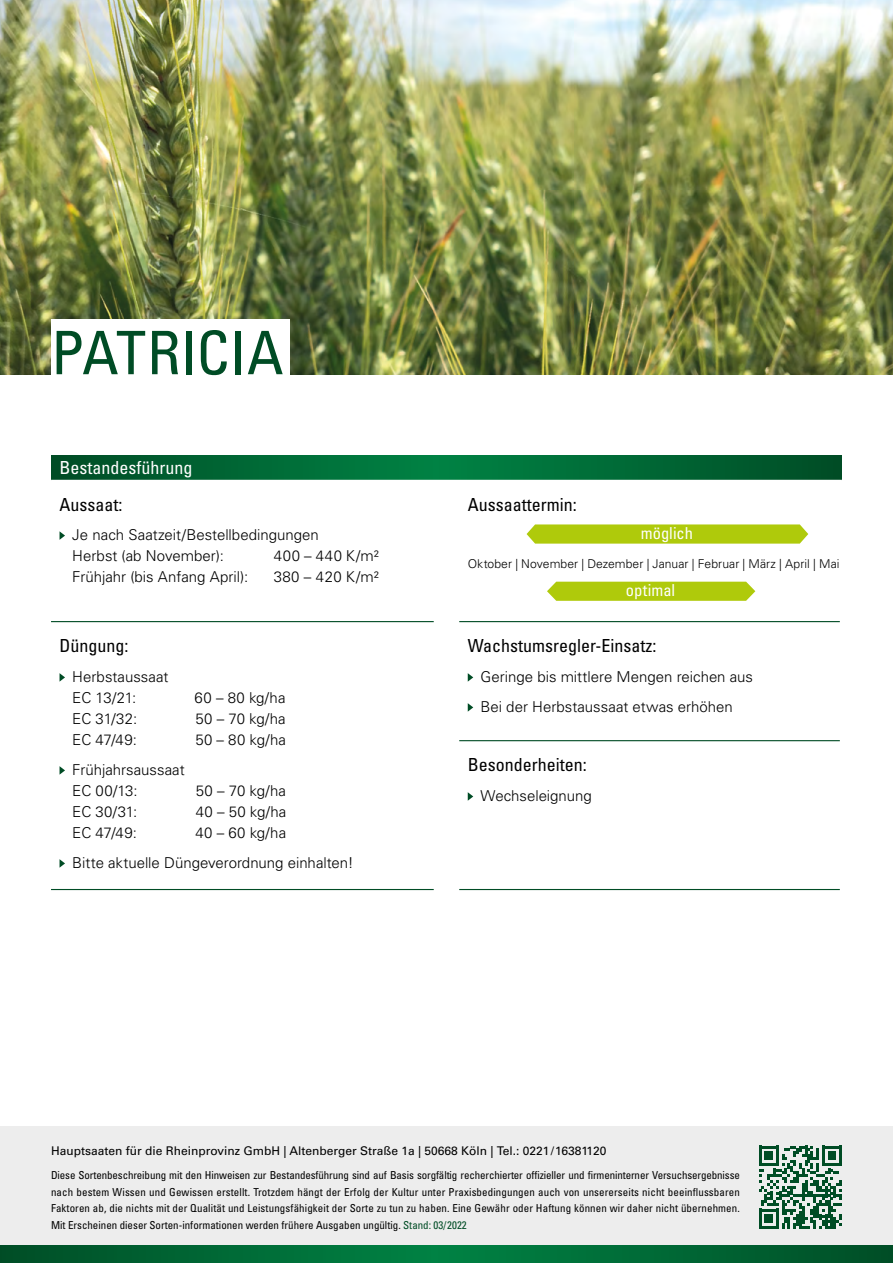
<style>
.page{position:relative;width:893px;height:1263px;background:#fff}
.page>*{position:absolute;margin:0;border:0;box-sizing:border-box;transform-origin:0 0}
.t1{font:condensed 60px "Univers LT Std";letter-spacing:-.005em;color:#004c25}
.t2{font:condensed 18px "Univers LT Std";color:#000}
.t3{font:condensed 18px "Univers LT Std";color:#fff}
.t4{font:condensed 16.5px "Univers LT Std";color:#fff}
.t5{font:300 15px/21px "Univers LT Std";color:#000}
.t6{font:300 12.15px "Univers LT Std";letter-spacing:.005em;color:#000}
.t7{font:12px "Univers LT Std";color:#000}
.t8{font:condensed 10.95px/16.5px "Univers LT Std";color:#000;text-align:justify}
.s1{color:#004c25}
</style>
<div class="page">
<img style="left:0;top:0;width:893px;height:374px">
<div style="left:0;top:1127px;width:893px;height:119px;background:#ededed"></div>
<div style="left:51px;top:319px;width:238px;height:55px;background:#fff"></div>
<hr style="left:51px;top:889px;width:383px;height:1px;background:#004c25">
<hr style="left:51px;top:621px;width:383px;height:1px;background:#004c25">
<svg style="left:60px;top:531px;width:5px;height:9px"></svg>
<svg style="left:60px;top:673px;width:5px;height:9px"></svg>
<svg style="left:60px;top:766px;width:5px;height:9px"></svg>
<svg style="left:60px;top:859px;width:5px;height:9px"></svg>
<hr style="left:459px;top:621px;width:381px;height:1px;background:#004c25">
<hr style="left:459px;top:740px;width:381px;height:1px;background:#004c25">
<hr style="left:459px;top:889px;width:381px;height:1px;background:#004c25">
<svg style="left:468px;top:673px;width:5px;height:9px"></svg>
<svg style="left:468px;top:703px;width:5px;height:9px"></svg>
<svg style="left:468px;top:792px;width:5px;height:9px"></svg>
<svg style="left:527px;top:524px;width:281px;height:20px;background:#b4cd1b"></svg>
<svg style="left:547px;top:582px;width:208px;height:19px;background:#b3cc17"></svg>
<svg style="left:51px;top:455px;width:791px;height:25px;background:#026836"></svg>
<svg style="left:0;top:1246px;width:893px;height:17px;background:#006835"></svg>
<svg style="left:759px;top:1145px;width:83px;height:84px"></svg>
<h1 class="t1" style="left:51px;top:315px;width:234px">PATRICIA</h1>
<h2 class="t3" style="left:60px;top:456px;width:134px">Bestandesführung</h2>
<h2 class="t2" style="left:60px;top:493px;width:64px">Aussaat:</h2>
<h3 class="t5" style="left:72px;top:524px;width:248px">Je nach Saatzeit/Bestellbedingungen<br>Herbst (ab November):</h3>
<h3 class="t5" style="left:274px;top:545px;width:106px">400 – 440 K/m²</h3>
<h3 class="t5" style="left:72px;top:566px;width:177px">Frühjahr (bis Anfang April):</h3>
<h3 class="t5" style="left:274px;top:566px;width:107px">380 – 420 K/m²</h3>
<h2 class="t2" style="left:60px;top:634px;width:70px">Düngung:</h2>
<h3 class="t5" style="left:72px;top:666px;width:98px">Herbstaussaat<br>EC 13/21:</h3>
<h3 class="t5" style="left:195px;top:687px;width:92px">60 – 80 kg/ha</h3>
<h3 class="t5" style="left:72px;top:708px;width:66px">EC 31/32:</h3>
<h3 class="t5" style="left:196px;top:708px;width:92px">50 – 70 kg/ha</h3>
<h3 class="t5" style="left:72px;top:729px;width:66px">EC 47/49:</h3>
<h3 class="t5" style="left:195px;top:729px;width:92px">50 – 80 kg/ha</h3>
<h3 class="t5" style="left:72px;top:759px;width:114px">Frühjahrsaussaat<br>EC 00/13:</h3>
<h3 class="t5" style="left:196px;top:780px;width:92px">50 – 70 kg/ha</h3>
<h3 class="t5" style="left:72px;top:801px;width:67px">EC 30/31:</h3>
<h3 class="t5" style="left:196px;top:801px;width:92px">40 – 50 kg/ha</h3>
<h3 class="t5" style="left:72px;top:822px;width:66px">EC 47/49:</h3>
<h3 class="t5" style="left:72px;top:817px;width:283px;line-height:30px;text-indent:123px">40 – 60 kg/ha<br>Bitte aktuelle Düngeverordnung einhalten!</h3>
<h2 class="t2" style="left:468px;top:493px;width:110px">Aussaattermin:</h2>
<h3 class="t4" style="left:641px;top:522px;width:54px">möglich</h3>
<p class="t6" style="left:468px;top:557px;width:373px">Oktober | November | Dezember | Januar | Februar | März | April | Mai</p>
<h3 class="t4" style="left:626px;top:580px;width:51px">optimal</h3>
<h2 class="t2" style="left:468px;top:634px;width:190px">Wachstumsregler-Einsatz:</h2>
<h3 class="t5" style="left:480px;top:661px;width:274px;line-height:30px">Geringe bis mittlere Mengen reichen aus<br>Bei der Herbstaussaat etwas erhöhen</h3>
<h2 class="t2" style="left:468px;top:753px;width:120px">Besonderheiten:</h2>
<h3 class="t5" style="left:480px;top:785px;width:113px">Wechseleignung</h3>
<p class="t7" style="left:51px;top:1144px;width:557px">Hauptsaaten für die Rheinprovinz GmbH | Altenberger Straße 1a | 50668 Köln | Tel.: 0221/16381120</p>
<p class="t8" style="left:51px;top:1167px;width:690px">Diese Sortenbeschreibung mit den Hinweisen zur Bestandesführung sind auf Basis sorgfältig recherchierter offizieller und firmeninterner Versuchsergebnisse nach bestem Wissen und Gewissen erstellt. Trotzdem hängt der Erfolg der Kultur unter Praxisbedingungen auch von unsererseits nicht beeinflussbaren Faktoren ab, die nichts mit der Qualität und Leistungsfähigkeit der Sorte zu tun zu haben. Eine Gewähr oder Haftung können wir daher nicht übernehmen.<br>Mit Erscheinen dieser Sorten-informationen werden frühere Ausgaben ungültig. <span class="s1">Stand: 03/2022</span></p>
</div>
